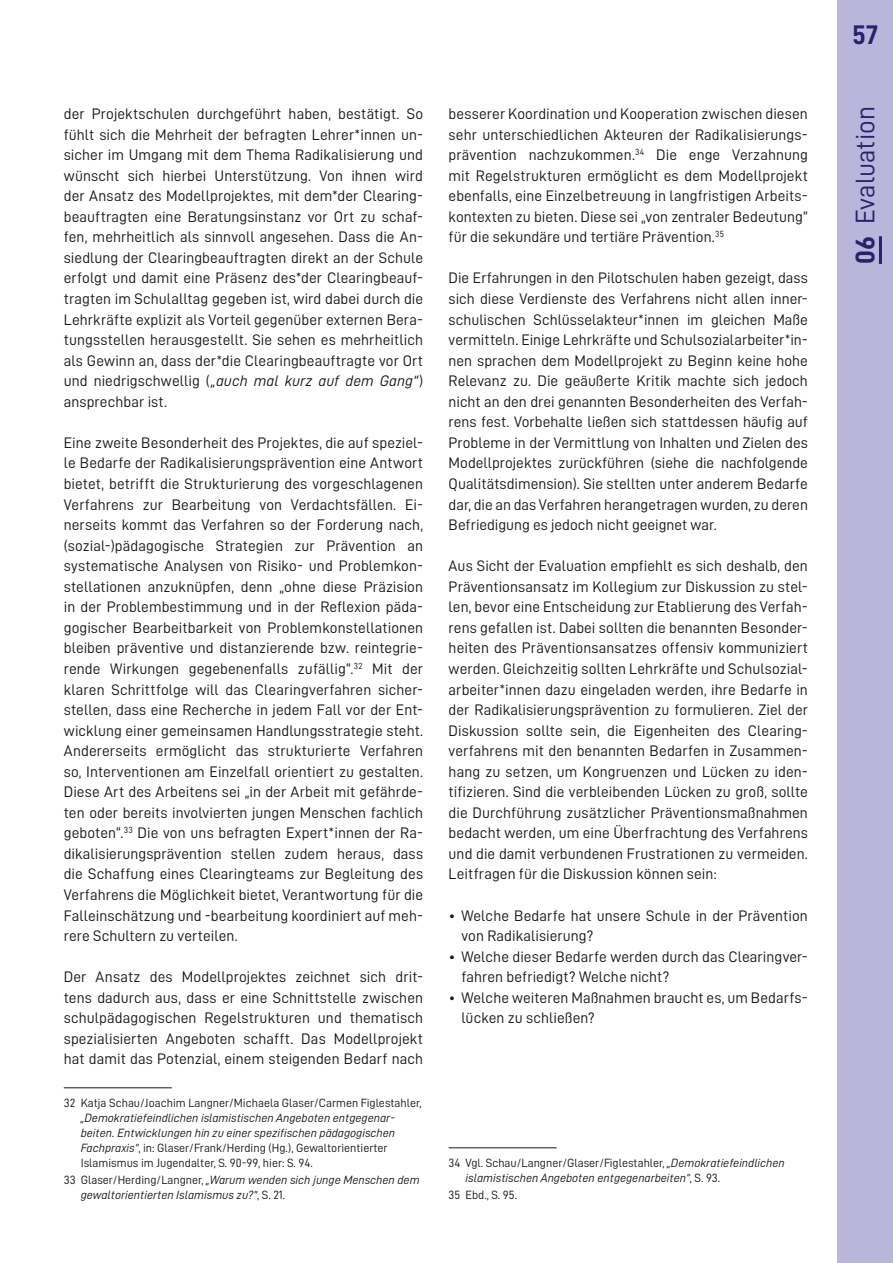
<style>
.page{position:relative;width:893px;height:1263px;background:#fff}
.page>*{position:absolute;margin:0;border:0;box-sizing:border-box;transform-origin:0 0}
.t1{font:27px "D DIN";color:#29216a}
.t2{font:27px "D DIN Bold";color:#29216a}
.t3{font:15.3px/20.5px "D DIN";letter-spacing:.005em;color:#181716}
.t4{font:15.3px "D DIN Italic";letter-spacing:.005em;color:#181716}
.t5{font:12px/15px "D DIN Italic";color:#181716}
.t6{font:12px/15px "D DIN";color:#181716}
.s1{font-family:"D DIN"}
.s2{font-family:"D DIN Italic"}
.s3{font-family:"D DIN Bold"}
</style>
<div class="page">
<div style="left:838px;top:0;width:55px;height:1263px;background:#bab5db"></div>
<hr style="left:879px;top:236px;width:3px;height:28px;background:#29216a">
<hr style="left:64px;top:1087px;width:108px;height:1px;background:#181716">
<hr style="left:449px;top:1147px;width:108px;height:1px;background:#181716">
<p class="t3" style="left:64px;top:103px;width:361px">der Projektschulen durchgeführt haben, bestätigt. So fühlt sich die Mehrheit der befragten Lehrer*innen un&shy;sicher im Umgang mit dem Thema Radikalisierung und wünscht sich hierbei Unterstützung. Von ihnen wird der Ansatz des Modellprojektes, mit dem*der Clearing&shy;beauftragten eine Beratungsinstanz vor Ort zu schaf&shy;fen, mehrheitlich als sinnvoll angesehen. Dass die An&shy;siedlung der Clearingbeauftragten direkt an der Schule erfolgt und damit eine Präsenz des*der Clearingbeauf&shy;tragten im Schulalltag gegeben ist, wird dabei durch die Lehrkräfte explizit als Vorteil gegenüber externen Bera&shy;tungsstellen herausgestellt. Sie sehen es mehrheitlich als Gewinn an, dass der*die Clearingbeauftragte vor Ort</p>
<p class="t4" style="left:64px;top:373px;width:361px"><span class="s1">und niedrigschwellig (</span>„auch mal kurz auf dem Gang“<span class="s1">)</span></p>
<p class="t3" style="left:64px;top:391px;width:105px">ansprechbar ist.</p>
<p class="t3" style="left:64px;top:432px;width:361px">Eine zweite Besonderheit des Projektes, die auf speziel&shy;le Bedarfe der Radikalisierungsprävention eine Antwort bietet, betrifft die Strukturierung des vorgeschlagenen Verfahrens zur Bearbeitung von Verdachtsfällen. Ei&shy;nerseits kommt das Verfahren so der Forderung nach, (sozial-)pädagogische Strategien zur Prävention an systematische Analysen von Risiko- und Problemkon&shy;stellationen anzuknüpfen, denn „ohne diese Präzision in der Problembestimmung und in der Reflexion päda&shy;gogischer Bearbeitbarkeit von Problemkonstellationen bleiben präventive und distanzierende bzw. reintegrie&shy;rende Wirkungen gegebenenfalls zufällig“.<sup>32</sup> Mit der klaren Schrittfolge will das Clearingverfahren sicher&shy;stellen, dass eine Recherche in jedem Fall vor der Ent&shy;wicklung einer gemeinsamen Handlungsstrategie steht.<br>Andererseits ermöglicht das strukturierte Verfahren so, Interventionen am Einzelfall orientiert zu gestalten.<br>Diese Art des Arbeitens sei „in der Arbeit mit gefährde&shy;ten oder bereits involvierten jungen Menschen fachlich geboten“.<sup>33</sup> Die von uns befragten Expert*innen der Ra&shy;dikalisierungsprävention stellen zudem heraus, dass die Schaffung eines Clearingteams zur Begleitung des Verfahrens die Möglichkeit bietet, Verantwortung für die Falleinschätzung und -bearbeitung koordiniert auf meh&shy;rere Schultern zu verteilen.</p>
<p class="t3" style="left:64px;top:966px;width:361px;text-align:justify">Der Ansatz des Modellprojektes zeichnet sich drit&shy;tens dadurch aus, dass er eine Schnittstelle zwischen schulpädagogischen Regelstrukturen und thematisch spezialisierten Angeboten schafft. Das Modellprojekt hat damit das Potenzial, einem steigenden Bedarf nach</p>
<p class="t6" style="left:64px;top:1095px;width:359px">32 Katja Schau/Joachim Langner/Michaela Glaser/Carmen Figlestahler,</p>
<p class="t5" style="left:81px;top:1110px;width:316px">„Demokratiefeindlichen islamistischen Angeboten entgegenar&shy;beiten. Entwicklungen hin zu einer spezifischen pädagogischen</p>
<p class="t6" style="left:81px;top:1140px;width:308px"><span class="s2">Fachpraxis“</span>, in: Glaser/Frank/Herding (Hg.), Gewaltorientierter<br>Islamismus im Jugendalter, S. 90-99, hier: S. 94.</p>
<p class="t5" style="left:81px;top:1172px;width:340px;text-indent:-17px"><span class="s1">33 Glaser/H erding/Langner,</span> „Warum wenden sich junge Menschen dem gewaltorientierten Islamismus zu?“<span class="s1">, S. 21.</span></p>
<p class="t3" style="left:449px;top:103px;width:361px;text-align:justify">besserer Koordination und Kooperation zwischen diesen sehr unterschiedlichen Akteuren der Radikalisierungs&shy;prävention nachzukommen.<sup>34</sup> Die enge Verzahnung mit Regelstrukturen ermöglicht es dem Modellprojekt ebenfalls, eine Einzelbetreuung in langfristigen Arbeits&shy;kontexten zu bieten. Diese sei „von zentraler Bedeutung“ für die sekundäre und tertiäre Prävention.<sup>35</sup></p>
<p class="t3" style="left:449px;top:268px;width:361px;text-align:justify">Die Erfahrungen in den Pilotschulen haben gezeigt, dass sich diese Verdienste des Verfahrens nicht allen inner&shy;schulischen Schlüsselakteur*innen im gleichen Maße vermitteln. Einige Lehrkräfte und Schulsozialarbeiter*in&shy;nen sprachen dem Modellprojekt zu Beginn keine hohe Relevanz zu. Die geäußerte Kritik machte sich jedoch nicht an den drei genannten Besonderheiten des Verfah&shy;rens fest. Vorbehalte ließen sich stattdessen häufig auf Probleme in der Vermittlung von Inhalten und Zielen des Modellprojektes zurückführen (siehe die nachfolgende Qualitätsdimension). Sie stellten unter anderem Bedarfe dar, die an das Verfahren herangetragen wurden, zu deren Befriedigung es jedoch nicht geeignet war.</p>
<p class="t3" style="left:449px;top:555px;width:361px;text-align:justify">Aus Sicht der Evaluation empfiehlt es sich deshalb, den Präventionsansatz im Kollegium zur Diskussion zu stel&shy;len, bevor eine Entscheidung zur Etablierung des Verfah&shy;rens gefallen ist. Dabei sollten die benannten Besonder&shy;heiten des Präventionsansatzes offensiv kommuniziert werden. Gleichzeitig sollten Lehrkräfte und Schulsozial&shy;arbeiter*innen dazu eingeladen werden, ihre Bedarfe in der Radikalisierungsprävention zu formulieren. Ziel der Diskussion sollte sein, die Eigenheiten des Clearing&shy;verfahrens mit den benannten Bedarfen in Zusammen&shy;hang zu setzen, um Kongruenzen und Lücken zu iden&shy;tifizieren. Sind die verbleibenden Lücken zu groß, sollte die Durchführung zusätzlicher Präventionsmaßnahmen bedacht werden, um eine Überfrachtung des Verfahrens und die damit verbundenen Frustrationen zu vermeiden.<br>Leitfragen für die Diskussion können sein:</p>
<p class="t3" style="left:461px;top:905px;width:348px;text-indent:-13px">• Welche Bedarfe hat unsere Schule in der Prävention von Radikalisierung?</p>
<p class="t3" style="left:461px;top:946px;width:348px;text-indent:-13px">• Welche dieser Bedarfe werden durch das Clearingver&shy;fahren befriedigt? Welche nicht?</p>
<p class="t3" style="left:461px;top:987px;width:348px;text-indent:-13px">• Welche weiteren Maßnahmen braucht es, um Bedarfs&shy;lücken zu schließen?</p>
<p class="t6" style="left:449px;top:1155px;width:338px">34 Vgl. Schau/Langner/Glaser/Figlestahler, <span class="s2">„Demokratiefeindlichen</span></p>
<p class="t5" style="left:466px;top:1170px;width:256px">islamistischen Angeboten entgegenarbeiten“<span class="s1">, S. 93.</span></p>
<p class="t6" style="left:449px;top:1187px;width:70px">35 Ebd., S. 95.</p>
<h1 class="t2" style="left:852px;top:19px;width:27px">57</h1>
<h1 class="t1" style="left:850px;top:264px;width:159px;rotate:-90deg"><span class="s3">06</span> Evaluation</h1>
</div>
